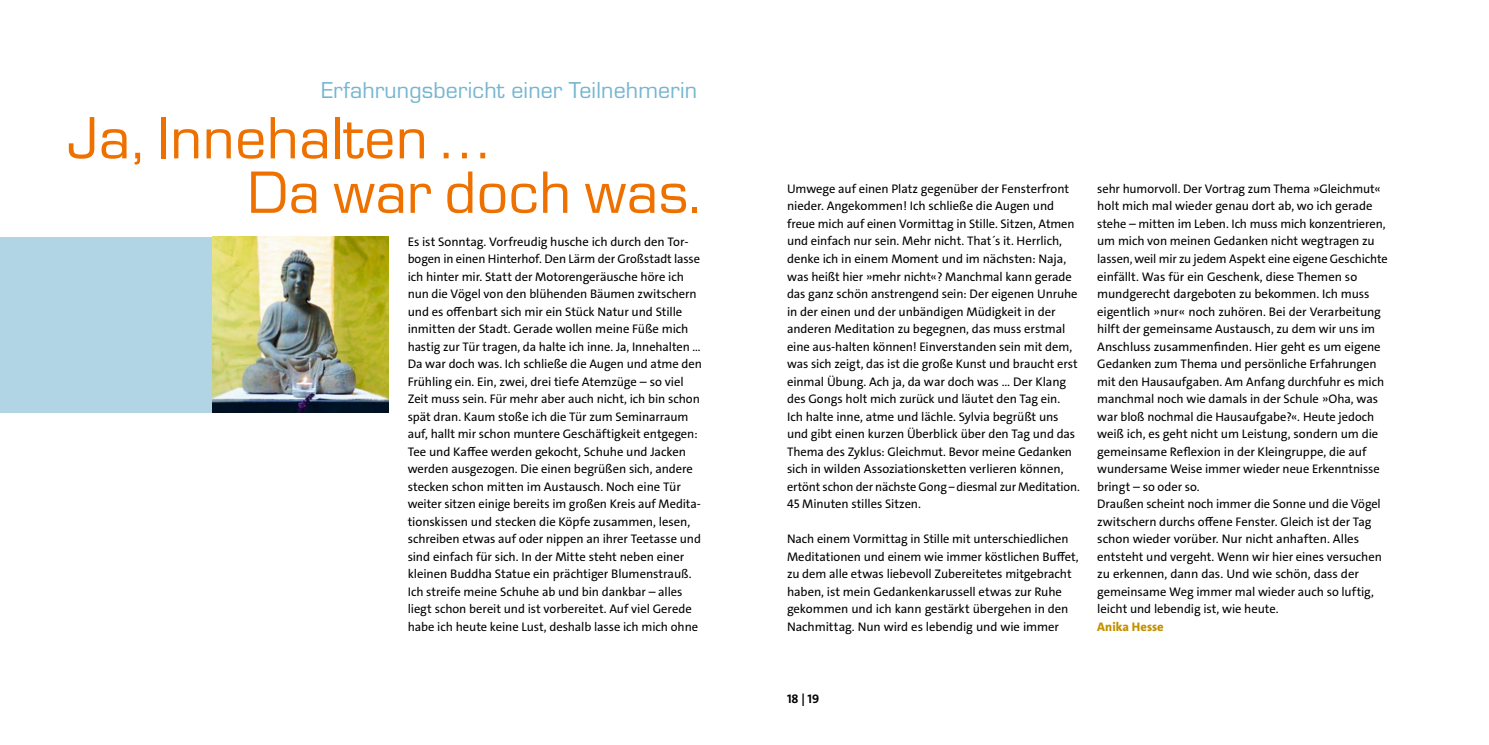
<style>
.page{position:relative;width:1489px;height:745px;background:#fff}
.page>*{position:absolute;margin:0;border:0;box-sizing:border-box;transform-origin:0 0}
.t1{font:55px/54.4px "Eurostile LT Std";letter-spacing:.01em;color:#ee7100}
.t2{font:21.25px "Eurostile LT Std";letter-spacing:.01em;color:#75b6cf}
.t3{font:12.5px/17.5px "The Sans C4 s";letter-spacing:-.005em;color:#000}
.t4{font:800 12.5px "The Sans C4 s";color:#c39101}
.t5{font:700 12.5px "The Sans C4 s";color:#000}
</style>
<div class="page">
<div style="left:0;top:237px;width:213px;height:175px;background:#b1d5e4"></div>
<img style="left:213px;top:237px;width:175px;height:175px">
<h2 class="t2" style="left:321px;top:77px;width:377px">Erfahrungsbericht einer Teilnehmerin</h2>
<h1 class="t1" style="left:248px;top:111px;width:459px;text-indent:-180px">Ja, Innehalten …<br>Da war doch was.</h1>
<p class="t3" style="left:407px;top:232px;width:296px">Es ist Sonntag. Vorfreudig husche ich durch den Tor&shy;bogen in einen Hinterhof. Den Lärm der Großstadt lasse ich hinter mir. Statt der Motorengeräusche höre ich nun die Vögel von den blühenden Bäumen zwitschern und es offenbart sich mir ein Stück Natur und Stille inmitten der Stadt. Gerade wollen meine Füße mich hastig zur Tür tragen, da halte ich inne. Ja, Innehalten … Da war doch was. Ich schließe die Augen und atme den Frühling ein. Ein, zwei, drei tiefe Atemzüge – so viel Zeit muss sein. Für mehr aber auch nicht, ich bin schon spät dran. Kaum stoße ich die Tür zum Seminarraum auf, hallt mir schon muntere Geschäftigkeit entgegen:<br>Tee und Kaffee werden gekocht, Schuhe und Jacken werden ausgezogen. Die einen begrüßen sich, andere stecken schon mitten im Austausch. Noch eine Tür weiter sitzen einige bereits im großen Kreis auf Medita&shy;tionskissen und stecken die Köpfe zusammen, lesen, schreiben etwas auf oder nippen an ihrer Teetasse und sind einfach für sich. In der Mitte steht neben einer kleinen Buddha Statue ein prächtiger Blumenstrauß.<br>Ich streife meine Schuhe ab und bin dankbar – alles liegt schon bereit und ist vorbereitet. Auf viel Gerede habe ich heute keine Lust, deshalb lasse ich mich ohne</p>
<p class="t3" style="left:787px;top:180px;width:294px">Umwege auf einen Platz gegenüber der Fensterfront nieder. Angekommen! Ich schließe die Augen und freue mich auf einen Vormittag in Stille. Sitzen, Atmen und einfach nur sein. Mehr nicht. That´s it. Herrlich, denke ich in einem Moment und im nächsten: Naja, was heißt hier »mehr nicht«? Manchmal kann gerade das ganz schön anstrengend sein: Der eigenen Unruhe in der einen und der unbändigen Müdigkeit in der anderen Meditation zu begegnen, das muss erstmal eine aus-halten können! Einverstanden sein mit dem, was sich zeigt, das ist die große Kunst und braucht erst einmal Übung. Ach ja, da war doch was ... Der Klang des Gongs holt mich zurück und läutet den Tag ein.<br>Ich halte inne, atme und lächle. Sylvia begrüßt uns und gibt einen kurzen Überblick über den Tag und das Thema des Zyklus: Gleichmut. Bevor meine Gedanken sich in wilden Assoziationsketten verlieren können, ertönt schon der nächste Gong – diesmal zur Meditation.<br>45 Minuten stilles Sitzen.</p>
<p class="t3" style="left:787px;top:530px;width:293px">Nach einem Vormittag in Stille mit unterschiedlichen Meditationen und einem wie immer köstlichen Buffet, zu dem alle etwas liebevoll Zubereitetes mitgebracht haben, ist mein Gedankenkarussell etwas zur Ruhe gekommen und ich kann gestärkt übergehen in den Nachmittag. Nun wird es lebendig und wie immer</p>
<p class="t3" style="left:1097px;top:180px;width:292px">sehr humorvoll. Der Vortrag zum Thema »Gleichmut« holt mich mal wieder genau dort ab, wo ich gerade stehe – mitten im Leben. Ich muss mich konzentrieren, um mich von meinen Gedanken nicht wegtragen zu lassen, weil mir zu jedem Aspekt eine eigene Geschichte einfällt. Was für ein Geschenk, diese Themen so mundgerecht dargeboten zu bekommen. Ich muss eigentlich »nur« noch zuhören. Bei der Verarbeitung hilft der gemeinsame Austausch, zu dem wir uns im Anschluss zusammenfinden. Hier geht es um eigene Gedanken zum Thema und persönliche Erfahrungen mit den Hausaufgaben. Am Anfang durchfuhr es mich manchmal noch wie damals in der Schule »Oha, was war bloß nochmal die Hausaufgabe?«. Heute jedoch weiß ich, es geht nicht um Leistung, sondern um die gemeinsame Reflexion in der Kleingruppe, die auf wundersame Weise immer wieder neue Erkenntnisse bringt – so oder so.<br>Draußen scheint noch immer die Sonne und die Vögel zwitschern durchs offene Fenster. Gleich ist der Tag schon wieder vorüber. Nur nicht anhaften. Alles entsteht und vergeht. Wenn wir hier eines versuchen zu erkennen, dann das. Und wie schön, dass der gemeinsame Weg immer mal wieder auch so luftig, leicht und lebendig ist, wie heute.</p>
<p class="t4" style="left:1097px;top:618px;width:68px">Anika Hesse</p>
<p class="t5" style="left:787px;top:690px;width:34px">18 | 19</p>
</div>
